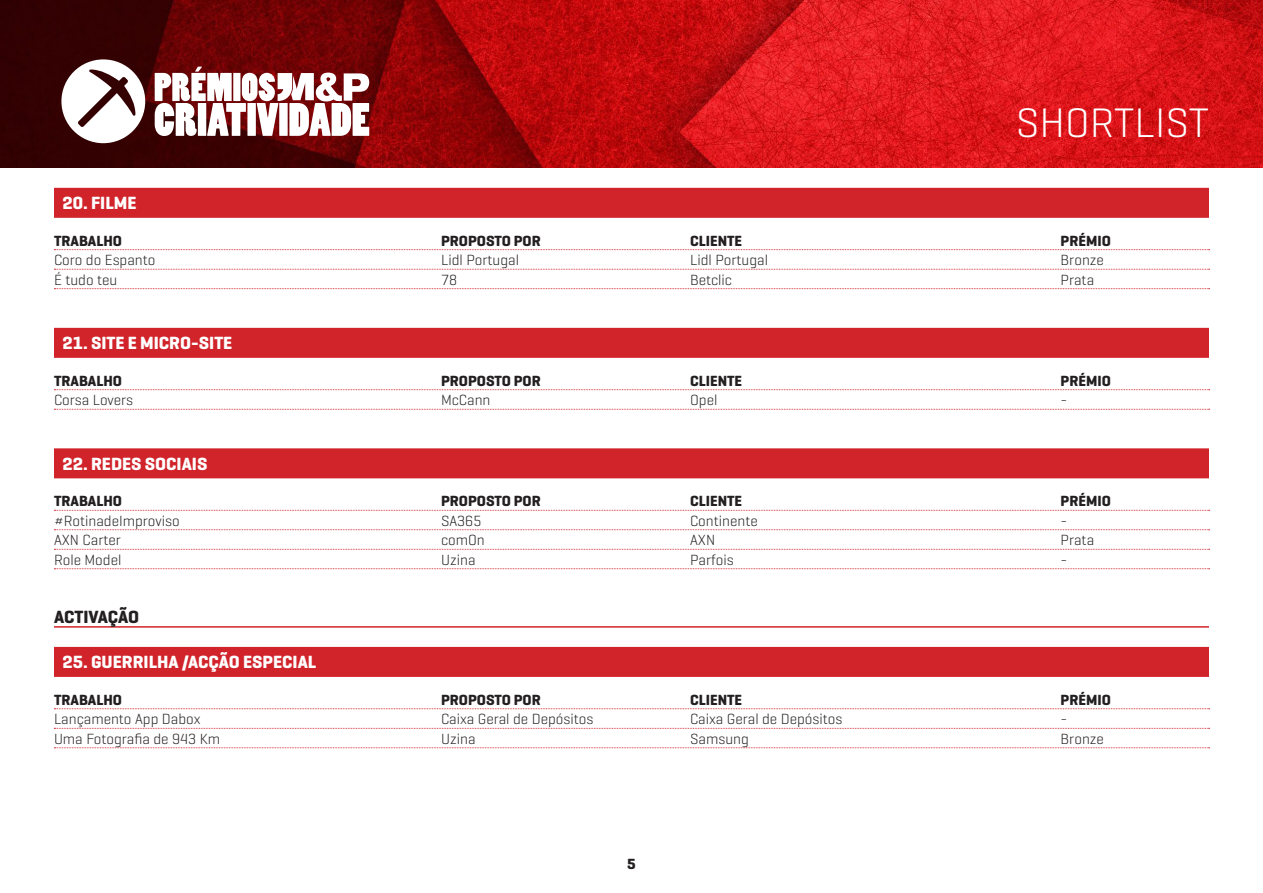
<style>
.page{position:relative;width:1263px;height:893px;background:#fff}
.page>*{position:absolute;margin:0;border:0;box-sizing:border-box;transform-origin:0 0}
.t1{font:300 42px "Geogrotesque";color:#fff}
.tit{font:700 18px "Geogrotesque";color:#fff}
.t2{font:700 18px "Geogrotesque";letter-spacing:-.005em;color:#231f20}
.t3{font:300 15px "Geogrotesque";color:#231f20}
.t4{font:700 15px "Geogrotesque";color:#231f20}
</style>
<div class="page">
<div style="left:54px;top:188px;width:1155px;height:30px;background:#d1232a"></div>
<svg style="left:54px;top:249px;width:1155px;height:1px"></svg>
<svg style="left:54px;top:269px;width:1155px;height:1px"></svg>
<svg style="left:54px;top:288px;width:1155px;height:1px"></svg>
<div style="left:54px;top:328px;width:1155px;height:30px;background:#d1232a"></div>
<svg style="left:54px;top:389px;width:1155px;height:1px"></svg>
<svg style="left:54px;top:409px;width:1155px;height:1px"></svg>
<div style="left:54px;top:448px;width:1155px;height:30px;background:#d1232a"></div>
<svg style="left:54px;top:510px;width:1155px;height:1px"></svg>
<svg style="left:54px;top:529px;width:1155px;height:1px"></svg>
<svg style="left:54px;top:549px;width:1155px;height:1px"></svg>
<svg style="left:54px;top:568px;width:1155px;height:1px"></svg>
<hr style="left:54px;top:626px;width:1155px;height:2px;background:#d1232a">
<div style="left:54px;top:647px;width:1155px;height:30px;background:#d1232a"></div>
<svg style="left:54px;top:708px;width:1155px;height:1px"></svg>
<svg style="left:54px;top:728px;width:1155px;height:1px"></svg>
<svg style="left:54px;top:747px;width:1155px;height:1px"></svg>
<img style="left:0;top:0;width:1263px;height:168px">
<svg style="left:61px;top:59px;width:84px;height:84px"></svg>
<svg style="left:155px;top:67px;width:214px;height:69px"></svg>
<p class="t1" style="left:1016px;top:96px;width:194px">SHORTLIST</p>
<p class="tit" style="left:63px;top:192px;width:76px">20. FILME</p>
<p class="t4" style="left:54px;top:231px;width:70px">TRABALHO</p>
<p class="t4" style="left:441px;top:231px;width:101px">PROPOSTO POR</p>
<p class="t4" style="left:690px;top:231px;width:54px">CLIENTE</p>
<p class="t4" style="left:1061px;top:231px;width:52px">PRÉMIO</p>
<p class="t3" style="left:54px;top:251px;width:103px">Coro do Espanto</p>
<p class="t3" style="left:441px;top:251px;width:79px">Lidl Portugal</p>
<p class="t3" style="left:690px;top:251px;width:79px">Lidl Portugal</p>
<p class="t3" style="left:1061px;top:251px;width:45px">Bronze</p>
<p class="t3" style="left:54px;top:270px;width:65px">É tudo teu</p>
<p class="t3" style="left:441px;top:270px;width:18px">78</p>
<p class="t3" style="left:690px;top:270px;width:43px">Betclic</p>
<p class="t3" style="left:1061px;top:270px;width:35px">Prata</p>
<p class="tit" style="left:63px;top:332px;width:171px">21. SITE E MICRO-SITE</p>
<p class="t4" style="left:54px;top:371px;width:70px">TRABALHO</p>
<p class="t4" style="left:441px;top:371px;width:101px">PROPOSTO POR</p>
<p class="t4" style="left:690px;top:371px;width:54px">CLIENTE</p>
<p class="t4" style="left:1061px;top:371px;width:52px">PRÉMIO</p>
<p class="t3" style="left:54px;top:391px;width:81px">Corsa Lovers</p>
<p class="t3" style="left:441px;top:391px;width:51px">McCann</p>
<p class="t3" style="left:690px;top:391px;width:29px">Opel</p>
<p class="t3" style="left:1061px;top:391px;width:8px">-</p>
<p class="tit" style="left:63px;top:452px;width:146px">22. REDES SOCIAIS</p>
<p class="t4" style="left:54px;top:492px;width:70px">TRABALHO</p>
<p class="t4" style="left:441px;top:492px;width:101px">PROPOSTO POR</p>
<p class="t4" style="left:690px;top:492px;width:54px">CLIENTE</p>
<p class="t4" style="left:1061px;top:492px;width:52px">PRÉMIO</p>
<p class="t3" style="left:54px;top:511px;width:127px">#RotinadeImproviso</p>
<p class="t3" style="left:441px;top:511px;width:42px">SA365</p>
<p class="t3" style="left:690px;top:511px;width:69px">Continente</p>
<p class="t3" style="left:1060px;top:511px;width:8px">-</p>
<p class="t3" style="left:54px;top:531px;width:68px">AXN Carter</p>
<p class="t3" style="left:441px;top:531px;width:45px">comOn</p>
<p class="t3" style="left:690px;top:531px;width:27px">AXN</p>
<p class="t3" style="left:1061px;top:531px;width:35px">Prata</p>
<p class="t3" style="left:54px;top:550px;width:69px">Role Model</p>
<p class="t3" style="left:441px;top:550px;width:36px">Uzina</p>
<p class="t3" style="left:690px;top:550px;width:45px">Parfois</p>
<p class="t3" style="left:1061px;top:550px;width:8px">-</p>
<p class="t2" style="left:54px;top:606px;width:87px">ACTIVAÇÃO</p>
<p class="tit" style="left:63px;top:651px;width:255px">25. GUERRILHA /ACÇÃO ESPECIAL</p>
<p class="t4" style="left:54px;top:690px;width:70px">TRABALHO</p>
<p class="t4" style="left:441px;top:690px;width:101px">PROPOSTO POR</p>
<p class="t4" style="left:690px;top:690px;width:54px">CLIENTE</p>
<p class="t4" style="left:1061px;top:690px;width:52px">PRÉMIO</p>
<p class="t3" style="left:54px;top:710px;width:148px">Lançamento App Dabox</p>
<p class="t3" style="left:441px;top:710px;width:154px">Caixa Geral de Depósitos</p>
<p class="t3" style="left:690px;top:710px;width:154px">Caixa Geral de Depósitos</p>
<p class="t3" style="left:1061px;top:710px;width:8px">-</p>
<p class="t3" style="left:54px;top:729px;width:167px">Uma Fotografia de 943 Km</p>
<p class="t3" style="left:441px;top:729px;width:36px">Uzina</p>
<p class="t3" style="left:690px;top:729px;width:60px">Samsung</p>
<p class="t3" style="left:1061px;top:729px;width:45px">Bronze</p>
<p class="t4" style="left:627px;top:855px;width:10px">5</p>
</div>
